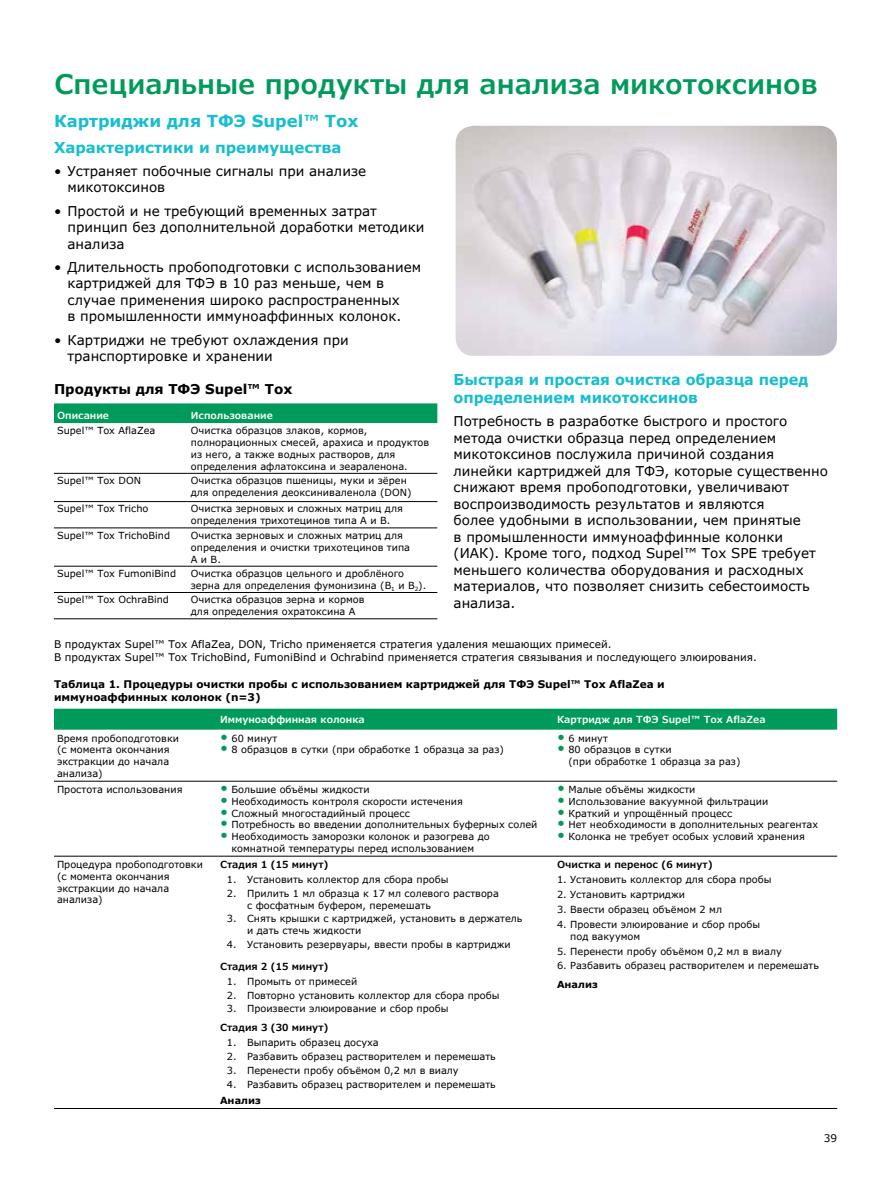
<style>
.page{position:relative;width:891px;height:1188px;background:#fff}
.page>*{position:absolute;margin:0;border:0;box-sizing:border-box;transform-origin:0 0}
.t1{font:600 27px "Verdana Pro";color:#009a5a}
.t2{font:700 16.5px "Verdana Pro";color:#16becf}
.t3{font:700 15px/18px "Verdana Pro";color:#16becf;scale:.96 1}
.t4{font:700 15px "Verdana Pro";color:#16becf}
.t5{font:13.5px/16.5px "Verdana Pro";color:#000}
.t6{font:700 13.5px "Verdana Pro";color:#000}
.t7{font:10.5px/12.6px "Verdana Pro";color:#000}
.t8{font:700 10.5px/12.6px "Verdana Pro";color:#000}
.t9{font:9.75px/11.7px "Verdana Pro";color:#000}
.t10{font:600 9.75px "Verdana Pro";color:#fff}
.t11{font:600 9.75px "Verdana Pro";color:#000}
.t12{font:700 9.75px "Verdana Pro";color:#000}
.s1{font-size:14.7px;color:#009a5a}
</style>
<div class="page">
<div style="left:54px;top:403px;width:383px;height:20px;background:#009a5a"></div>
<hr style="left:54px;top:473px;width:134px;height:1px;background:#000">
<hr style="left:188px;top:473px;width:249px;height:1px;background:#000">
<hr style="left:54px;top:501px;width:134px;height:1px;background:#000">
<hr style="left:188px;top:501px;width:249px;height:1px;background:#000">
<hr style="left:54px;top:528px;width:134px;height:1px;background:#000">
<hr style="left:188px;top:528px;width:249px;height:1px;background:#000">
<hr style="left:54px;top:566px;width:134px;height:1px;background:#000">
<hr style="left:188px;top:566px;width:249px;height:1px;background:#000">
<hr style="left:54px;top:592px;width:134px;height:1px;background:#000">
<hr style="left:188px;top:592px;width:249px;height:1px;background:#000">
<hr style="left:54px;top:618px;width:134px;height:1px;background:#000">
<hr style="left:188px;top:618px;width:249px;height:1px;background:#000">
<div style="left:54px;top:709px;width:783px;height:21px;background:#009a5a"></div>
<hr style="left:54px;top:781px;width:163px;height:1px;background:#000">
<hr style="left:217px;top:781px;width:337px;height:1px;background:#000">
<hr style="left:554px;top:781px;width:283px;height:1px;background:#000">
<hr style="left:54px;top:856px;width:163px;height:1px;background:#000">
<hr style="left:217px;top:856px;width:337px;height:1px;background:#000">
<hr style="left:554px;top:856px;width:283px;height:1px;background:#000">
<hr style="left:54px;top:1108px;width:163px;height:1px;background:#000">
<hr style="left:217px;top:1108px;width:337px;height:1px;background:#000">
<hr style="left:554px;top:1108px;width:283px;height:1px;background:#000">
<img style="left:456px;top:126px;width:381px;height:230px">
<h1 class="t1" style="left:54px;top:67px;width:766px">Специальные продукты для анализа микотоксинов</h1>
<h2 class="t2" style="left:54px;top:110px;width:306px">Картриджи для ТФЭ Supel™ Tox</h2>
<h3 class="t4" style="left:54px;top:137px;width:289px">Характеристики и преимущества</h3>
<h3 class="t5" style="left:68px;top:163px;width:300px;text-indent:-14px">• Устраняет побочные сигналы при анализе микотоксинов</h3>
<h3 class="t5" style="left:68px;top:203px;width:358px;text-indent:-14px">• Простой и не требующий временных затрат принцип без дополнительной доработки методики анализа</h3>
<h3 class="t5" style="left:68px;top:259px;width:355px;text-indent:-14px">• Длительность пробоподготовки с использованием картриджей для ТФЭ в 10 раз меньше, чем в случае применения широко распространенных<br>в промышленности иммуноаффинных колонок.</h3>
<h3 class="t5" style="left:68px;top:332px;width:283px;text-indent:-14px">• Картриджи не требуют охлаждения при транспортировке и хранении</h3>
<h3 class="t6" style="left:54px;top:380px;width:240px">Продукты для ТФЭ Supel™ Tox</h3>
<p class="t10" style="left:57px;top:409px;width:54px">Описание</p>
<p class="t10" style="left:191px;top:409px;width:84px">Использование</p>
<p class="t9" style="left:57px;top:425px;width:100px">Supel™ Tox AflaZea</p>
<p class="t9" style="left:191px;top:425px;width:240px">Очистка образцов злаков, кормов, полнорационных смесей, арахиса и продуктов из него, а также водных растворов, для определения афлатоксина и зеараленона.</p>
<p class="t9" style="left:57px;top:475px;width:85px">Supel™ Tox DON</p>
<p class="t9" style="left:191px;top:475px;width:222px">Очистка образцов пшеницы, муки и зёрен для определения деоксиниваленола (DON)</p>
<p class="t9" style="left:57px;top:503px;width:93px">Supel™ Tox Tricho</p>
<p class="t9" style="left:191px;top:503px;width:214px">Очистка зерновых и сложных матриц для определения трихотецинов типа А и В.</p>
<p class="t9" style="left:57px;top:530px;width:115px">Supel™ Tox TrichoBind</p>
<p class="t9" style="left:191px;top:529px;width:221px">Очистка зерновых и сложных матриц для определения и очистки трихотецинов типа<br>А и В.</p>
<p class="t9" style="left:57px;top:568px;width:121px">Supel™ Tox FumoniBind</p>
<p class="t9" style="left:191px;top:568px;width:237px">Очистка образцов цельного и дроблёного зерна для определения фумонизина (B<sub>1</sub> и B<sub>2</sub>).</p>
<p class="t9" style="left:57px;top:594px;width:114px">Supel™ Tox OchraBind</p>
<p class="t9" style="left:191px;top:594px;width:175px">Очистка образцов зерна и кормов для определения охратоксина А</p>
<h3 class="t3" style="left:454px;top:371px;width:371px">Быстрая и простая очистка образца перед определением микотоксинов</h3>
<p class="t5" style="left:454px;top:413px;width:376px">Потребность в разработке быстрого и простого метода очистки образца перед определением микотоксинов послужила причиной создания линейки картриджей для ТФЭ, которые существенно снижают время пробоподготовки, увеличивают воспроизводимость результатов и являются<br>более удобными в использовании, чем принятые<br>в промышленности иммуноаффинные колонки (ИАК). Кроме того, подход Supel™ Tox SPE требует меньшего количества оборудования и расходных материалов, что позволяет снизить себестоимость анализа.</p>
<p class="t7" style="left:54px;top:638px;width:705px">В продуктах Supel™ Tox AflaZea, DON, Tricho применяется стратегия удаления мешающих примесей.<br>В продуктах Supel™ Tox TrichoBind, FumoniBind и Ochrabind применяется стратегия связывания и последующего элюирования.</p>
<p class="t8" style="left:54px;top:678px;width:612px">Таблица 1. Процедуры очистки пробы с использованием картриджей для ТФЭ Supel™ Tox AflaZea и иммуноаффинных колонок (n=3)</p>
<p class="t10" style="left:220px;top:713px;width:146px">Иммуноаффинная колонка</p>
<p class="t10" style="left:557px;top:713px;width:210px">Картридж для ТФЭ Supel™ Tox AflaZea</p>
<p class="t9" style="left:57px;top:732px;width:124px">Время пробоподготовки (с момента окончания экстракции до начала анализа)</p>
<p class="t9" style="left:220px;top:732px;width:59px"><span class="s1">•</span> 60 минут</p>
<p class="t9" style="left:557px;top:732px;width:52px"><span class="s1">•</span> 6 минут</p>
<p class="t9" style="left:568px;top:744px;width:174px;text-indent:-11px"><span class="s1">•</span> 80 образцов в сутки<br>(при обработке 1 образца за раз)</p>
<p class="t9" style="left:220px;top:744px;width:285px"><span class="s1">•</span> 8 образцов в сутки (при обработке 1 образца за раз)</p>
<p class="t9" style="left:57px;top:784px;width:127px">Простота использования</p>
<p class="t9" style="left:220px;top:784px;width:151px"><span class="s1">•</span> Большие объёмы жидкости</p>
<p class="t9" style="left:220px;top:796px;width:244px"><span class="s1">•</span> Необходимость контроля скорости истечения</p>
<p class="t9" style="left:220px;top:807px;width:191px"><span class="s1">•</span> Сложный многостадийный процесс</p>
<p class="t9" style="left:220px;top:819px;width:319px"><span class="s1">•</span> Потребность во введении дополнительных буферных солей</p>
<p class="t9" style="left:220px;top:831px;width:271px;text-align:center"><span class="s1">•</span> Необходимость заморозки колонок и разогрева до комнатной температуры перед использованием</p>
<p class="t9" style="left:57px;top:859px;width:147px">Процедура пробоподготовки (с момента окончания экстракции до начала анализа)</p>
<p class="t11" style="left:220px;top:858px;width:110px">Стадия 1 (15 минут)</p>
<p class="t9" style="left:227px;top:874px;width:223px">1. Установить коллектор для сбора пробы</p>
<p class="t9" style="left:247px;top:888px;width:253px;text-indent:-20px">2. Прилить 1 мл образца к 17 мл солевого раствора с фосфатным буфером, перемешать</p>
<p class="t9" style="left:247px;top:913px;width:277px;text-indent:-20px">3. Снять крышки с картриджей, установить в держатель и дать стечь жидкости</p>
<p class="t9" style="left:227px;top:939px;width:285px">4. Установить резервуары, ввести пробы в картриджи</p>
<p class="t11" style="left:220px;top:960px;width:110px">Стадия 2 (15 минут)</p>
<p class="t9" style="left:227px;top:975px;width:132px">1. Промыть от примесей</p>
<p class="t9" style="left:227px;top:989px;width:274px">2. Повторно установить коллектор для сбора пробы</p>
<p class="t9" style="left:227px;top:1003px;width:223px">3. Произвести элюирование и сбор пробы</p>
<p class="t11" style="left:220px;top:1021px;width:110px">Стадия 3 (30 минут)</p>
<p class="t9" style="left:227px;top:1037px;width:153px">1. Выпарить образец досуха</p>
<p class="t9" style="left:227px;top:1051px;width:271px">2. Разбавить образец растворителем и перемешать</p>
<p class="t9" style="left:227px;top:1064px;width:233px">3. Перенести пробу объёмом 0,2 мл в виалу</p>
<p class="t9" style="left:227px;top:1078px;width:271px">4. Разбавить образец растворителем и перемешать</p>
<p class="t12" style="left:220px;top:1094px;width:42px">Анализ</p>
<p class="t9" style="left:557px;top:784px;width:140px"><span class="s1">•</span> Малые объёмы жидкости</p>
<p class="t9" style="left:557px;top:796px;width:213px"><span class="s1">•</span> Использование вакуумной фильтрации</p>
<p class="t9" style="left:557px;top:807px;width:177px"><span class="s1">•</span> Краткий и упрощённый процесс</p>
<p class="t9" style="left:557px;top:819px;width:263px"><span class="s1">•</span> Нет необходимости в дополнительных реагентах</p>
<p class="t9" style="left:557px;top:831px;width:250px"><span class="s1">•</span> Колонка не требует особых условий хранения</p>
<p class="t11" style="left:557px;top:858px;width:157px">Очистка и перенос (6 минут)</p>
<p class="t9" style="left:557px;top:874px;width:216px">1. Установить коллектор для сбора пробы</p>
<p class="t9" style="left:557px;top:889px;width:130px">2. Установить картриджи</p>
<p class="t9" style="left:557px;top:904px;width:167px">3. Ввести образец объёмом 2 мл</p>
<p class="t9" style="left:570px;top:919px;width:192px;text-indent:-13px">4. Провести элюирование и сбор пробы под вакуумом</p>
<p class="t9" style="left:557px;top:945px;width:226px">5. Перенести пробу объёмом 0,2 мл в виалу</p>
<p class="t9" style="left:557px;top:960px;width:263px">6. Разбавить образец растворителем и перемешать</p>
<p class="t12" style="left:557px;top:978px;width:42px">Анализ</p>
<p class="t7" style="left:824px;top:1132px;width:15px">39</p>
</div>
